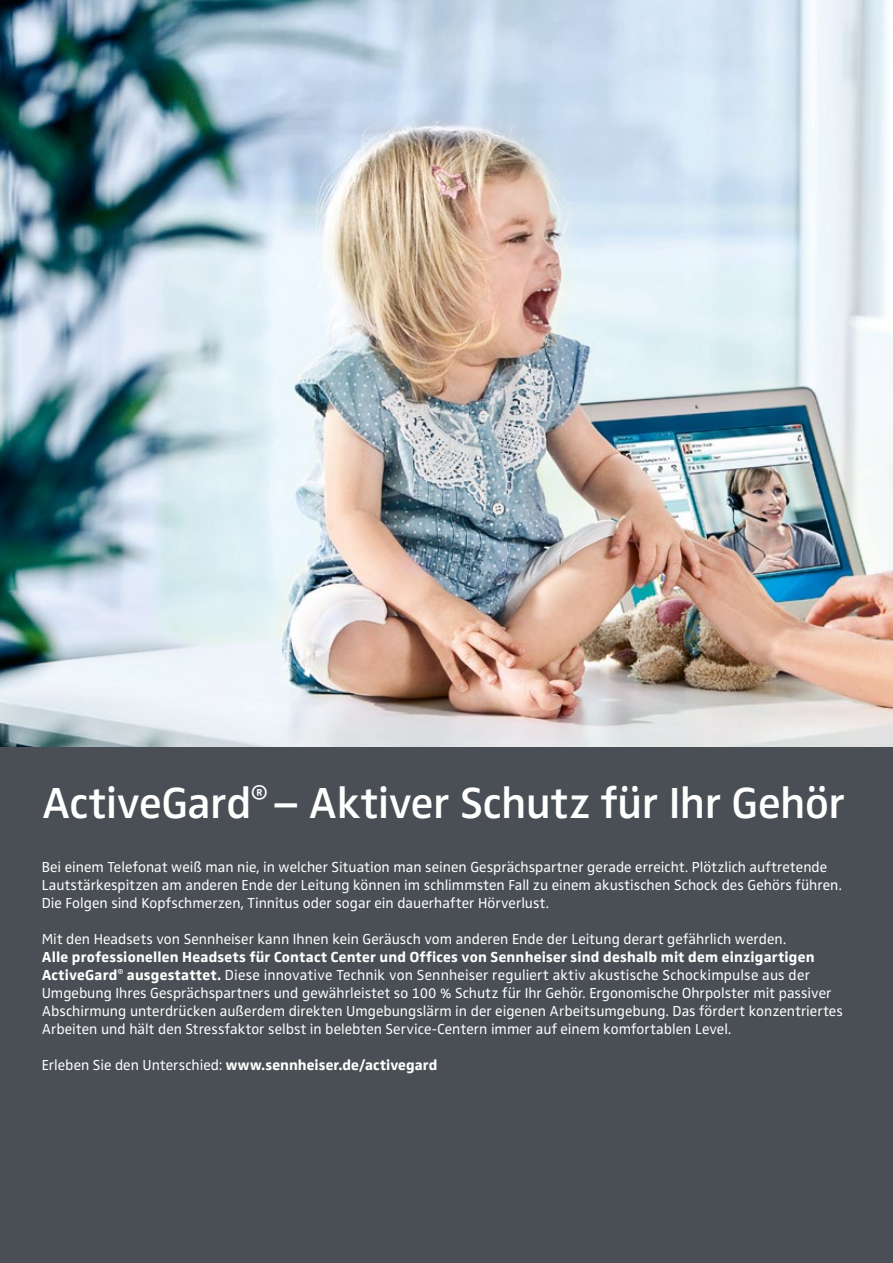
<style>
.page{position:relative;width:893px;height:1263px;background:#494f54}
.page>*{position:absolute;margin:0;border:0;box-sizing:border-box;transform-origin:0 0}
.t1{font:600 45px "Sennheiser CE";letter-spacing:-.01em;color:#fff}
.t2{font:15px/18px "Sennheiser CE";letter-spacing:.005em;color:#fff}
.t3{font:700 15px "Sennheiser CE";letter-spacing:.005em;color:#fff}
.s1{font-weight:700}
.s2{font-weight:400}
</style>
<div class="page">
<img style="left:0;top:0;width:893px;height:746px">
<h1 class="t1" style="left:42px;top:777px;width:805px">ActiveGard<sup>®</sup> – Aktiver Schutz für Ihr Gehör</h1>
<p class="t2" style="left:42px;top:858px;width:802px">Bei einem Telefonat weiß man nie, in welcher Situation man seinen Gesprächspartner gerade erreicht. Plötzlich auftretende<br>Lautstärkespitzen am anderen Ende der Leitung können im schlimmsten Fall zu einem akustischen Schock des Gehörs führen.<br>Die Folgen sind Kopfschmerzen, Tinnitus oder sogar ein dauerhafter Hörverlust.</p>
<p class="t2" style="left:42px;top:930px;width:746px">Mit den Headsets von Sennheiser kann Ihnen kein Geräusch vom anderen Ende der Leitung derart gefährlich werden.</p>
<p class="t2" style="left:42px;top:948px;width:803px"><span class="s1">Alle professionellen Headsets für Contact Center und Offices von Sennheiser sind deshalb mit dem einzigartigen ActiveGard</span><sup>®</sup> <span class="s1">ausgestattet.</span> Diese innovative Technik von Sennheiser reguliert aktiv akustische Schockimpulse aus der Umgebung Ihres Gesprächspartners und gewährleistet so 100 % Schutz für Ihr Gehör. Ergonomische Ohrpolster mit passiver Abschirmung unterdrücken außerdem direkten Umgebungslärm in der eigenen Arbeitsumgebung. Das fördert konzentriertes Arbeiten und hält den Stressfaktor selbst in belebten Service-Centern immer auf einem komfortablen Level.</p>
<p class="t3" style="left:42px;top:1056px;width:397px"><span class="s2">Erleben Sie den Unterschied:</span> www.sennheiser.de/activegard</p>
</div>
